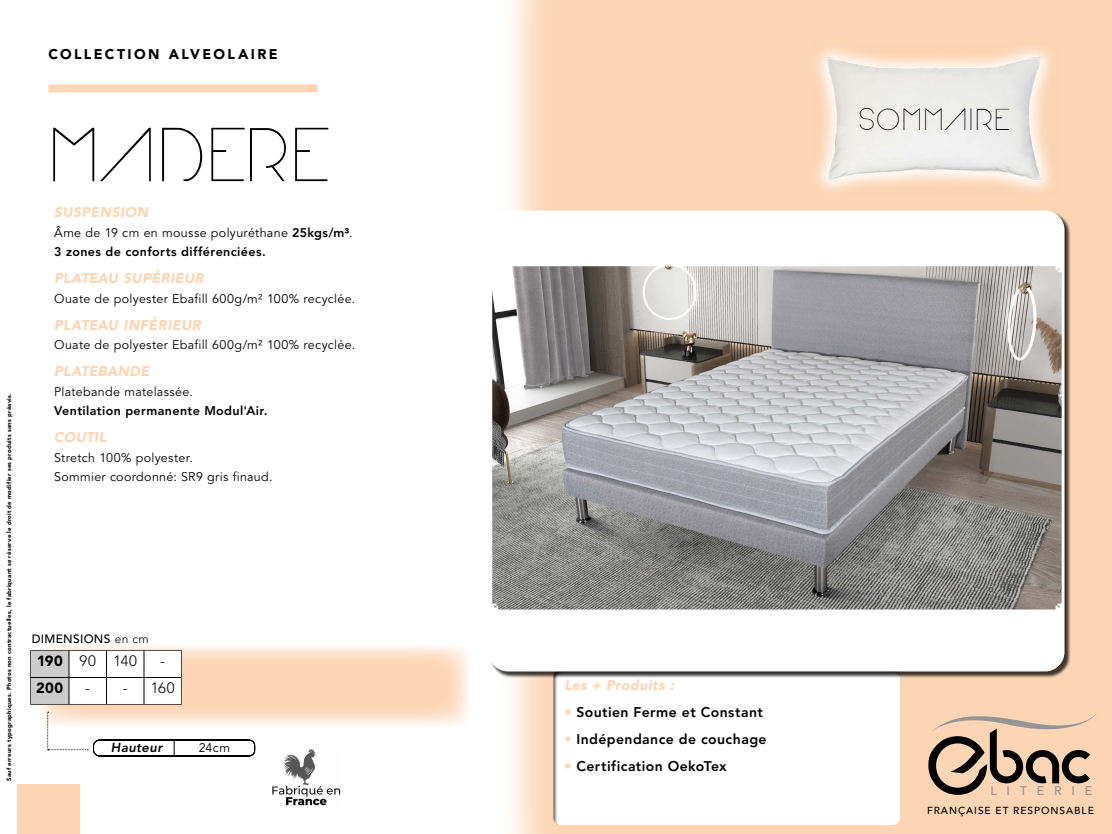
<style>
.page{position:relative;width:1112px;height:834px;background:#fff}
.page>*{position:absolute;margin:0;border:0;box-sizing:border-box;transform-origin:0 0}
.t1{font:75px "Arual";letter-spacing:.005em;color:#000}
.t2{font:30px "Arual";letter-spacing:.035em;color:#000}
.t3{font:300 15px "Avenir LT Std";letter-spacing:.045em;color:#000}
.t4{font:900 14.7px "Avenir LT Std";color:#000}
.t5{font:italic 900 14px "Avenir LT Std";letter-spacing:.025em;color:#fcd5b4}
.t6{font:800 14px "Avenir LT Std";letter-spacing:.03em;color:#000}
.t7{font:900 14px "Avenir LT Std";letter-spacing:.17em;color:#000}
.t8{font:italic 800 13px "Avenir LT Std";letter-spacing:.035em;color:#000}
.t9{font:500 12.55px "Avenir LT Std";letter-spacing:.775em;color:#929595}
.t10{font:12.5px/19.5px "Avenir LT Std";letter-spacing:.025em;color:#000}
.t11{font:800 12.5px/19.5px "Avenir LT Std";letter-spacing:.03em;color:#000}
.t12{font:500 12px "Avenir LT Std";letter-spacing:.025em;color:#000}
.t13{font:500 10.15px "Avenir LT Std";letter-spacing:.095em;color:#000}
.t14{font:900 6px "Avenir LT Std";letter-spacing:.035em;color:#000}
.s1{font-weight:400}
.s2{font-weight:300}
.s3{font-weight:900;font-size:14.7px}
.s4{font-weight:900;color:#fcd5b4}
</style>
<div class="page">
<div style="left:17px;top:784px;width:63px;height:50px;background:#fcd5b4"></div>
<svg style="left:511px;top:0;width:45px;height:834px;background:#fce4d0"></svg>
<div style="left:556px;top:0;width:556px;height:834px;background:#fcd5b4"></div>
<div style="left:549px;top:665px;width:355px;height:161px;background:#fff"></div>
<img style="left:272px;top:750px;width:68px;height:56px">
<div style="left:489px;top:211px;width:582px;height:467px;background:#000;opacity:.75"></div>
<div style="left:489px;top:211px;width:575px;height:460px;background:#fff;border-radius:20px"></div>
<div style="left:48px;top:84px;width:270px;height:8px;background:#fcd5b4"></div>
<svg style="left:928px;top:711px;width:169px;height:84px;background:#c2a58c"></svg>
<img style="left:492px;top:266px;width:570px;height:344px">
<svg style="left:41px;top:646px;width:427px;height:79px;background:#fcdcc2"></svg>
<hr style="left:30px;top:704px;width:39px;height:1px;background:#524b48">
<hr style="left:69px;top:704px;width:37px;height:1px;background:#524b48">
<hr style="left:106px;top:704px;width:38px;height:1px;background:#524b48">
<hr style="left:144px;top:704px;width:38px;height:1px;background:#524b48">
<svg style="left:30px;top:650px;width:152px;height:54px"></svg>
<svg style="left:47px;top:712px;width:208px;height:44px"></svg>
<div style="left:810px;top:40px;width:249px;height:158px;background:#fbd4b3"></div>
<img style="left:816px;top:48px;width:235px;height:144px">
<p class="t7" style="left:48px;top:45px;width:231px">COLLECTION ALVEOLAIRE</p>
<p class="t14" style="left:5px;top:781px;width:389px;rotate:-90deg">Sauf erreurs typographiques. Photos non contractuelles, le fabriquant se réserve le droit de modifier ses produits sans préavis.</p>
<h1 class="t1" style="left:48px;top:105px;width:282px">MADERE</h1>
<p class="t5" style="left:54px;top:204px;width:95px">SUSPENSION</p>
<p class="t11" style="left:54px;top:223px;width:300px"><span class="s1">Âme de 19 cm en mousse polyuréthane</span> 25kgs/m³<span class="s1">.<br></span>3 zones de conforts différenciées.</p>
<p class="t5" style="left:54px;top:270px;width:151px">PLATEAU SUPÉRIEUR</p>
<p class="t10" style="left:54px;top:289px;width:302px">Ouate de polyester Ebafill 600g/m² 100% recyclée.</p>
<p class="t5" style="left:54px;top:316px;width:148px">PLATEAU INFÉRIEUR</p>
<p class="t10" style="left:54px;top:336px;width:302px">Ouate de polyester Ebafill 600g/m² 100% recyclée.</p>
<p class="t5" style="left:54px;top:363px;width:97px">PLATEBANDE</p>
<p class="t10" style="left:54px;top:382px;width:140px">Platebande matelassée.</p>
<p class="t11" style="left:54px;top:401px;width:215px">Ventilation permanente Modul'Air.</p>
<p class="t5" style="left:54px;top:429px;width:54px">COUTIL</p>
<p class="t10" style="left:54px;top:448px;width:220px">Stretch 100% polyester.<br>Sommier coordonné: SR9 gris finaud.</p>
<p class="t12" style="left:32px;top:632px;width:119px">DIMENSIONS <span class="s2">en cm</span></p>
<p class="t3" style="left:37px;top:652px;width:102px"><span class="s3">190</span> 90 140</p>
<p class="t3" style="left:160px;top:652px;width:6px">-</p>
<p class="t4" style="left:36px;top:679px;width:29px">200</p>
<p class="t3" style="left:85px;top:679px;width:44px">- -</p>
<p class="t3" style="left:151px;top:679px;width:25px">160</p>
<p class="t8" style="left:111px;top:740px;width:53px">Hauteur</p>
<p class="t10" style="left:199px;top:738px;width:33px">24cm</p>
<h2 class="t2" style="left:859px;top:100px;width:152px">SOMMAIRE</h2>
<p class="t5" style="left:564px;top:677px;width:111px">Les + Produits :</p>
<p class="t6" style="left:564px;top:704px;width:200px"><span class="s4">•</span> Soutien Ferme et Constant</p>
<p class="t6" style="left:564px;top:731px;width:204px"><span class="s4">•</span> Indépendance de couchage</p>
<p class="t6" style="left:564px;top:758px;width:164px"><span class="s4">•</span> Certification OekoTex</p>
<p class="t9" style="left:990px;top:784px;width:103px">LITERIE</p>
<p class="t13" style="left:927px;top:805px;width:168px">FRANÇAISE ET RESPONSABLE</p>
</div>
